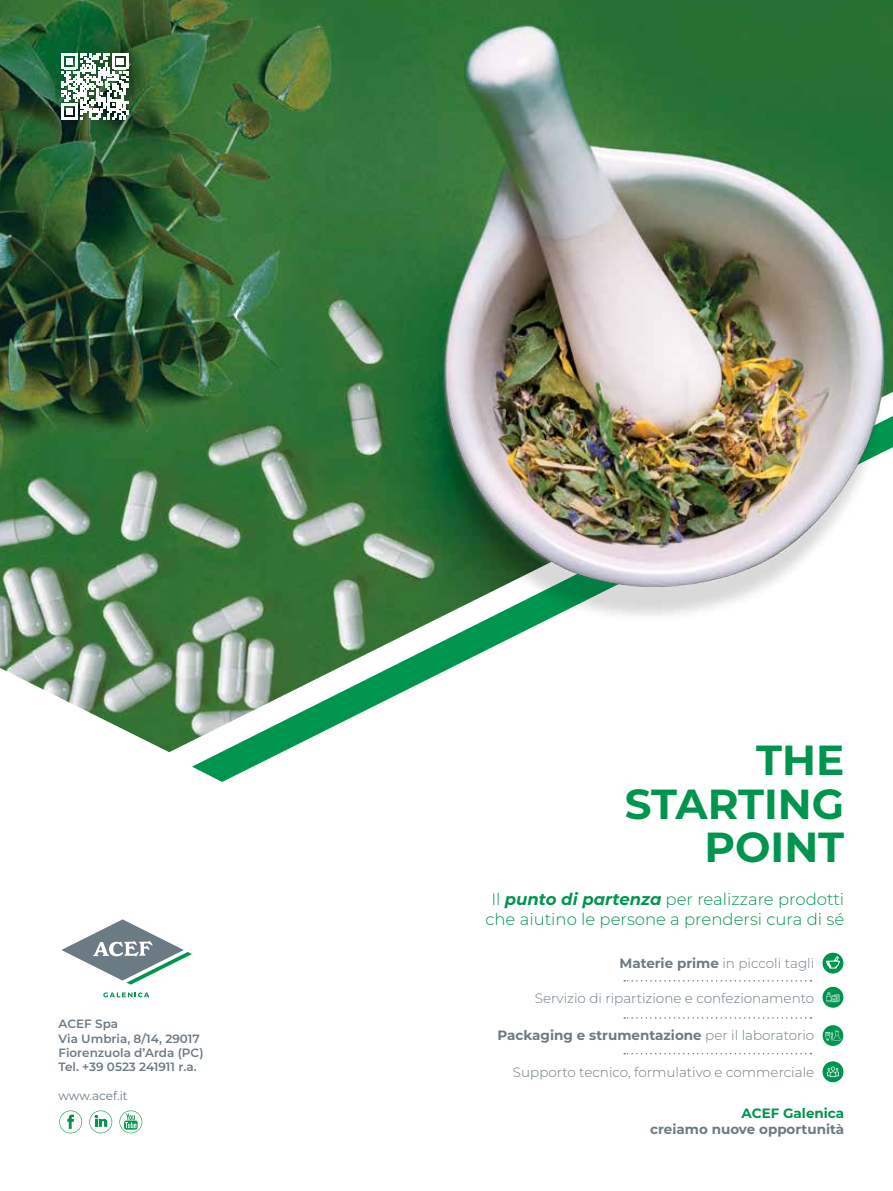
<style>
.page{position:relative;width:893px;height:1191px;background:#fff}
.page>*{position:absolute;margin:0;border:0;box-sizing:border-box;transform-origin:0 0}
.t1{font:700 42px/43.5px "Montserrat";color:#00954e;text-align:right}
.t2{font:300 16.5px/19.8px "Montserrat";color:#00954e;text-align:center}
.t3{font:300 13.5px "Montserrat";color:#6b7b84}
.t4{font:700 13.5px "Montserrat";color:#6b7b84}
.t5{font:700 13.5px "Montserrat";color:#00954e}
.t6{font:600 12px/14.4px "Montserrat";color:#6b7b84}
.t7{font:12px "Montserrat";color:#6b7b84}
.s1{font-weight:700;font-style:italic}
.s2{font-weight:700}
.s3{font-weight:300}
</style>
<div class="page">
<img style="left:0;top:0;width:893px;height:332px">
<img style="left:0;top:332px;width:893px;height:431px">
<svg style="left:62px;top:53px;width:66px;height:67px"></svg>
<svg style="left:89px;top:1110px;width:23px;height:23px"></svg>
<svg style="left:59px;top:1110px;width:23px;height:23px"></svg>
<svg style="left:119px;top:1110px;width:23px;height:23px"></svg>
<svg style="left:822px;top:1060px;width:22px;height:23px"></svg>
<svg style="left:827px;top:1066px;width:12px;height:11px"></svg>
<svg style="left:624px;top:980px;width:187px;height:1px"></svg>
<svg style="left:624px;top:1017px;width:187px;height:1px"></svg>
<svg style="left:624px;top:1053px;width:187px;height:1px"></svg>
<svg style="left:103px;top:992px;width:46px;height:5px"></svg>
<svg style="left:61px;top:919px;width:131px;height:65px"></svg>
<svg style="left:822px;top:986px;width:22px;height:22px"></svg>
<svg style="left:826px;top:992px;width:13px;height:10px"></svg>
<svg style="left:822px;top:1024px;width:22px;height:22px"></svg>
<div style="left:822px;top:1024px;width:22px;height:23px;border:1px solid #fff;border-radius:50%"></div>
<svg style="left:825px;top:1030px;width:16px;height:10px"></svg>
<svg style="left:822px;top:952px;width:22px;height:22px"></svg>
<div style="left:822px;top:951px;width:22px;height:23px;border:1px solid #fff;border-radius:50%"></div>
<svg style="left:826px;top:955px;width:14px;height:13px"></svg>
<p class="t6" style="left:59px;top:1016px;width:146px">ACEF Spa<br>Via Umbria, 8/14, 29017<br>Fiorenzuola d’Arda (PC)<br>Tel. +39 0523 241911 r.a.</p>
<p class="t7" style="left:58px;top:1087px;width:71px">www.acef.it</p>
<h1 class="t1" style="left:625px;top:736px;width:221px">THE<br>STARTING<br>POINT</h1>
<p class="t2" style="left:485px;top:889px;width:360px">Il <span class="s1">punto di partenza</span> per realizzare prodotti che aiutino le persone a prendersi cura di sé</p>
<p class="t3" style="left:619px;top:954px;width:196px"><span class="s2">Materie prime</span> in piccoli tagli</p>
<p class="t3" style="left:535px;top:989px;width:281px">Servizio di ripartizione e confezionamento</p>
<p class="t4" style="left:497px;top:1025px;width:318px">Packaging e strumentazione <span class="s3">per il laboratorio</span></p>
<p class="t3" style="left:513px;top:1062px;width:303px">Supporto tecnico, formulativo e commerciale</p>
<p class="t5" style="left:742px;top:1103px;width:104px">ACEF Galenica</p>
<p class="t4" style="left:650px;top:1119px;width:196px">creiamo nuove opportunità</p>
</div>
